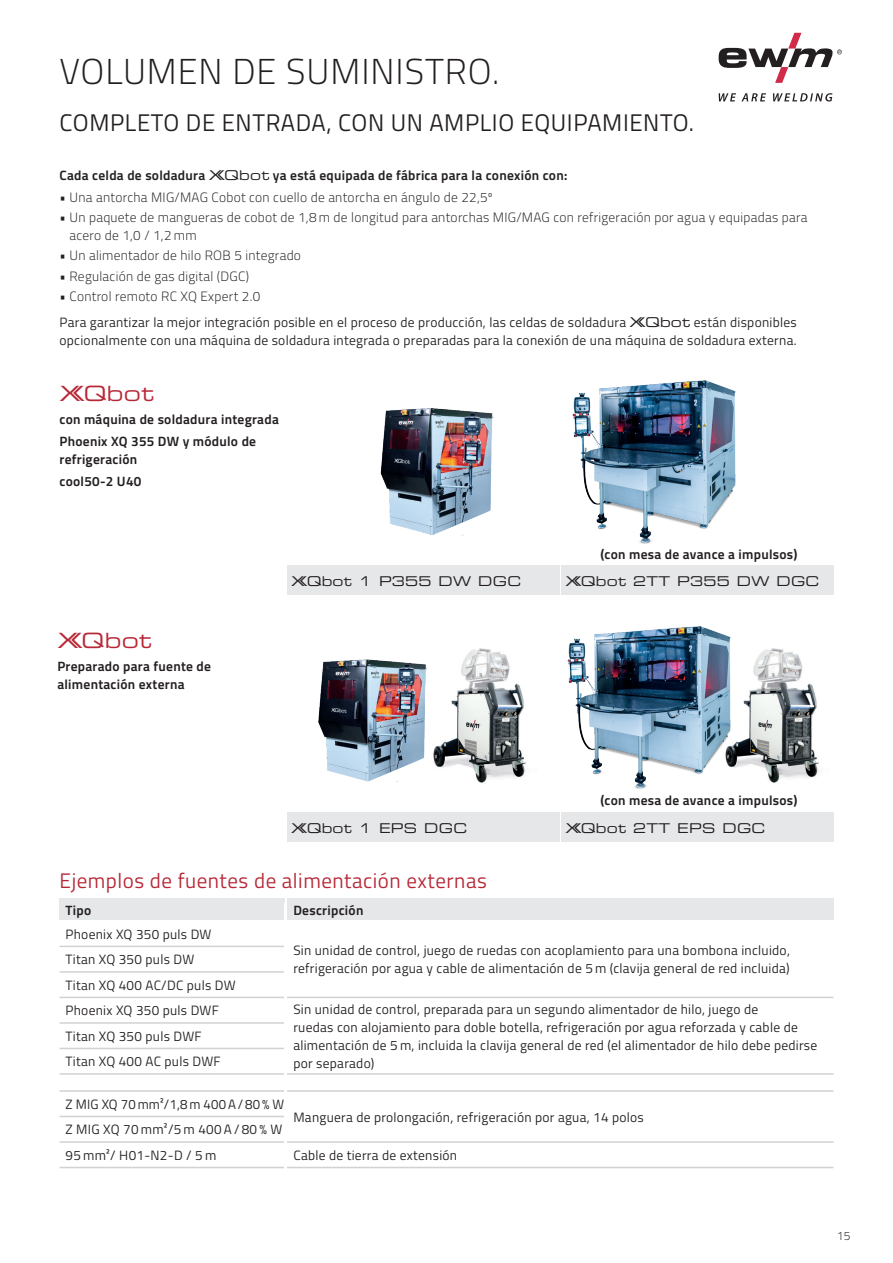
<style>
.page{position:relative;width:893px;height:1263px;background:#fff}
.page>*{position:absolute;margin:0;border:0;box-sizing:border-box;transform-origin:0 0}
.t1{font:300 36px "Titillium Text";letter-spacing:.025em;color:#231f20}
.t2{font:24px "Titillium Text";letter-spacing:.025em;color:#231f20}
.t3{font:21px "Titillium Text";letter-spacing:.025em;color:#b72837}
.t4{font:21px "XQEWMJR";letter-spacing:.02em;color:#b72837}
.t5{font:13.5px/18px "Titillium Text";letter-spacing:.02em;color:#231f20}
.t6{font:700 13.5px/22.2px "Titillium Text";letter-spacing:.02em;color:#231f20}
.t7{font:300 13.5px/18px "Titillium Text";letter-spacing:.02em;color:#231f20}
.t8{font:13.5px "XQEWMJR";letter-spacing:.02em;color:#231f20}
.t9{font:300 12px "Titillium Text";color:#231f20}
.s1{font-family:"XQEWMJR";font-weight:400}
.s2{font-weight:300}
.s3{font-family:"XQEWMJR"}
</style>
<div class="page">
<img style="left:380px;top:408px;width:114px;height:128px">
<img style="left:572px;top:380px;width:165px;height:164px">
<img style="left:744px;top:648px;width:75px;height:135px">
<img style="left:442px;top:648px;width:84px;height:135px">
<img style="left:318px;top:659px;width:124px;height:123px">
<img style="left:567px;top:626px;width:177px;height:163px">
<svg style="left:719px;top:93px;width:113px;height:9px"></svg>
<svg style="left:719px;top:33px;width:123px;height:50px"></svg>
<div style="left:60px;top:899px;width:225px;height:21px;background:#e6e7e9"></div>
<div style="left:287px;top:566px;width:272px;height:29px;background:#e6e7e9"></div>
<div style="left:287px;top:812px;width:272px;height:30px;background:#e6e7e9"></div>
<div style="left:287px;top:899px;width:546px;height:21px;background:#e6e7e9"></div>
<div style="left:561px;top:566px;width:272px;height:29px;background:#e6e7e9"></div>
<div style="left:561px;top:812px;width:272px;height:30px;background:#e6e7e9"></div>
<hr style="left:60px;top:946px;width:225px;height:1px;background:#d1d2d4">
<hr style="left:60px;top:971px;width:225px;height:2px;background:#d1d2d4">
<hr style="left:60px;top:997px;width:225px;height:1px;background:#d1d2d4">
<hr style="left:60px;top:1022px;width:225px;height:2px;background:#d1d2d4">
<hr style="left:60px;top:1048px;width:225px;height:1px;background:#d1d2d4">
<hr style="left:285px;top:997px;width:548px;height:1px;background:#d1d2d4">
<hr style="left:60px;top:1073px;width:225px;height:2px;background:#d1d2d4">
<hr style="left:285px;top:1073px;width:548px;height:2px;background:#d1d2d4">
<hr style="left:60px;top:1090px;width:225px;height:2px;background:#d1d2d4">
<hr style="left:285px;top:1090px;width:548px;height:2px;background:#d1d2d4">
<hr style="left:60px;top:1116px;width:225px;height:1px;background:#d1d2d4">
<hr style="left:60px;top:1141px;width:225px;height:2px;background:#d1d2d4">
<hr style="left:60px;top:1167px;width:225px;height:1px;background:#d1d2d4">
<hr style="left:285px;top:1141px;width:548px;height:2px;background:#d1d2d4">
<hr style="left:285px;top:1167px;width:548px;height:1px;background:#d1d2d4">
<hr style="left:285px;top:904px;width:2px;height:270px;background:#fff">
<h1 class="t1" style="left:60px;top:46px;width:441px">VOLUMEN DE SUMINISTRO.</h1>
<h2 class="t2" style="left:60px;top:105px;width:636px">COMPLETO DE ENTRADA, CON UN AMPLIO EQUIPAMIENTO.</h2>
<p class="t6" style="left:60px;top:163px;width:509px">Cada celda de soldadura <span class="s1">XQbot</span> ya está equipada de fábrica para la conexión con:</p>
<p class="t7" style="left:60px;top:188px;width:435px">• Una antorcha MIG/MAG Cobot con cuello de antorcha en ángulo de 22,5º</p>
<p class="t7" style="left:70px;top:208px;width:739px;text-indent:-10px">• Un paquete de mangueras de cobot de 1,8 m de longitud para antorchas MIG/MAG con refrigeración por agua y equipadas para acero de 1,0 / 1,2 mm</p>
<p class="t7" style="left:60px;top:246px;width:243px">• Un alimentador de hilo ROB 5 integrado</p>
<p class="t7" style="left:60px;top:266px;width:191px">• Regulación de gas digital (DGC)</p>
<p class="t5" style="left:60px;top:282px;width:739px;line-height:26.5px"><span class="s2">• Control remoto RC XQ Expert 2.0<br></span>Para garantizar la mejor integración posible en el proceso de producción, las celdas de soldadura <span class="s3">XQbot</span> están disponibles</p>
<p class="t5" style="left:60px;top:331px;width:739px">opcionalmente con una máquina de soldadura integrada o preparadas para la conexión de una máquina de soldadura externa.</p>
<h3 class="t4" style="left:60px;top:379px;width:96px">XQbot</h3>
<p class="t6" style="left:60px;top:407px;width:221px">con máquina de soldadura integrada<br>Phoenix XQ 355 DW y módulo de</p>
<p class="t6" style="left:60px;top:447px;width:83px">refrigeración cool50-2 U40</p>
<h3 class="t4" style="left:57px;top:626px;width:96px">XQbot</h3>
<p class="t6" style="left:57px;top:656px;width:155px;line-height:18px">Preparado para fuente de alimentación externa</p>
<p class="t8" style="left:291px;top:572px;width:231px">XQbot 1 P355 DW DGC</p>
<p class="t6" style="left:601px;top:542px;width:198px">(con mesa de avance a impulsos)</p>
<p class="t8" style="left:566px;top:572px;width:255px">XQbot 2TT P355 DW DGC</p>
<p class="t8" style="left:291px;top:818px;width:177px">XQbot 1 EPS DGC</p>
<h3 class="t3" style="left:60px;top:865px;width:429px">Ejemplos de fuentes de alimentación externas</h3>
<p class="t6" style="left:601px;top:789px;width:198px">(con mesa de avance a impulsos)</p>
<p class="t8" style="left:566px;top:818px;width:201px">XQbot 2TT EPS DGC</p>
<p class="t6" style="left:66px;top:899px;width:27px">Tipo</p>
<p class="t6" style="left:293px;top:899px;width:72px">Descripción</p>
<p class="t5" style="left:66px;top:924px;width:147px">Phoenix XQ 350 puls DW</p>
<p class="t5" style="left:293px;top:941px;width:498px">Sin unidad de control, juego de ruedas con acoplamiento para una bombona incluido, refrigeración por agua y cable de alimentación de 5 m (clavija general de red incluida)</p>
<p class="t5" style="left:66px;top:946px;width:172px;line-height:25.5px">Titan XQ 350 puls DW<br>Titan XQ 400 AC/DC puls DW<br>Phoenix XQ 350 puls DWF</p>
<p class="t5" style="left:293px;top:999px;width:525px">Sin unidad de control, preparada para un segundo alimentador de hilo, juego de<br>ruedas con alojamiento para doble botella, refrigeración por agua reforzada y cable de alimentación de 5 m, incluida la clavija general de red (el alimentador de hilo debe pedirse por separado)</p>
<p class="t5" style="left:66px;top:1022px;width:157px;line-height:25.5px">Titan XQ 350 puls DWF<br>Titan XQ 400 AC puls DWF</p>
<p class="t5" style="left:66px;top:1094px;width:220px">Z MIG XQ 70 mm²/1,8 m 400A/ 80 % W</p>
<p class="t5" style="left:293px;top:1107px;width:352px">Manguera de prolongación, refrigeración por agua, 14 polos</p>
<p class="t5" style="left:66px;top:1116px;width:218px;line-height:25.5px">Z MIG XQ 70 mm²/5 m 400 A / 80 % W<br>95 mm²/ H01-N2-D / 5 m</p>
<p class="t5" style="left:293px;top:1145px;width:165px">Cable de tierra de extensión</p>
<p class="t9" style="left:837px;top:1227px;width:15px">15</p>
</div>
